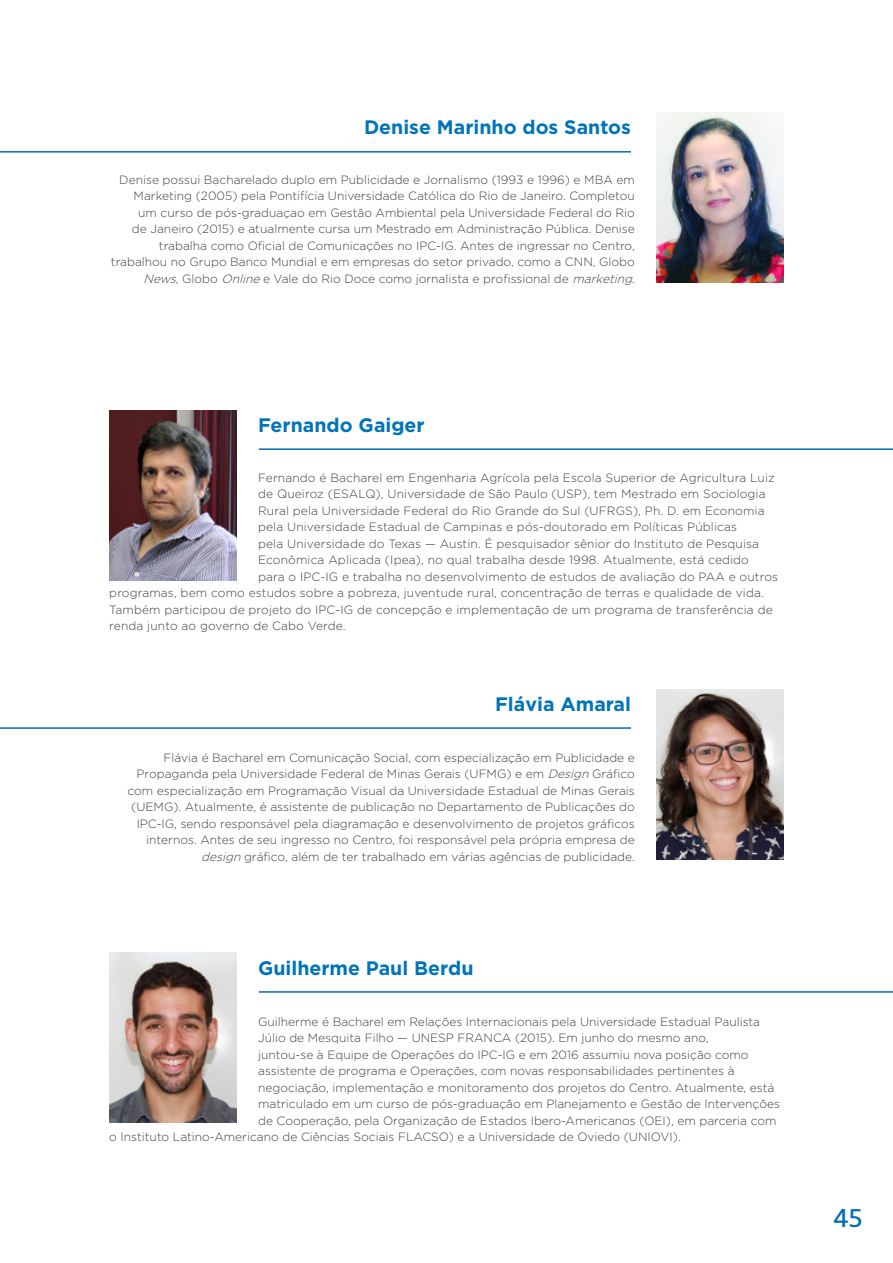
<style>
.page{position:relative;width:893px;height:1263px;background:#fff}
.page>*{position:absolute;margin:0;border:0;box-sizing:border-box;transform-origin:0 0}
.t1{font:25.5px "Bitter";color:#006bb6}
.t2{font:700 19.5px "Gotham";color:#0074bb}
.t3{font:300 12px/16.5px "Gotham";color:#414042;text-align:right}
.s1{font-style:italic}
</style>
<div class="page">
<img style="left:109px;top:410px;width:128px;height:170px">
<img style="left:656px;top:112px;width:128px;height:170px">
<img style="left:109px;top:953px;width:128px;height:170px">
<img style="left:656px;top:689px;width:128px;height:170px">
<hr style="left:259px;top:448px;width:634px;height:2px;background:#006bb6">
<hr style="left:0;top:727px;width:631px;height:2px;background:#006bb6">
<hr style="left:0;top:151px;width:631px;height:2px;background:#006bb6">
<hr style="left:259px;top:991px;width:634px;height:2px;background:#006bb6">
<h2 class="t2" style="left:364px;top:116px;width:268px">Denise Marinho dos Santos</h2>
<p class="t3" style="left:111px;top:171px;width:526px">Denise possui Bacharelado duplo em Publicidade e Jornalismo (1993 e 1996) e MBA em Marketing (2005) pela Pontifícia Universidade Católica do Rio de Janeiro. Completou<br>um curso de pós-graduaçao em Gestão Ambiental pela Universidade Federal do Rio<br>de Janeiro (2015) e atualmente cursa um Mestrado em Administração Pública. Denise trabalha como Oficial de Comunicações no IPC-IG. Antes de ingressar no Centro, trabalhou no Grupo Banco Mundial e em empresas do setor privado, como a CNN, Globo <span class="s1">News</span>, Globo <span class="s1">Online</span> e Vale do Rio Doce como jornalista e profissional de <span class="s1">marketing</span>.</p>
<h2 class="t2" style="left:258px;top:414px;width:168px">Fernando Gaiger</h2>
<p class="t3" style="left:258px;top:469px;width:518px">Fernando é Bacharel em Engenharia Agrícola pela Escola Superior de Agricultura Luiz</p>
<p class="t3" style="left:258px;top:485px;width:509px">de Queiroz (ESALQ), Universidade de São Paulo (USP), tem Mestrado em Sociologia</p>
<p class="t3" style="left:258px;top:502px;width:508px">Rural pela Universidade Federal do Rio Grande do Sul (UFRGS), Ph. D. em Economia</p>
<p class="t3" style="left:258px;top:518px;width:480px">pela Universidade Estadual de Campinas e pós-doutorado em Políticas Públicas</p>
<p class="t3" style="left:258px;top:535px;width:503px">pela Universidade do Texas — Austin. É pesquisador sênior do Instituto de Pesquisa</p>
<p class="t3" style="left:258px;top:551px;width:492px">Econômica Aplicada (Ipea), no qual trabalha desde 1998. Atualmente, está cedido</p>
<p class="t3" style="left:258px;top:568px;width:522px">para o IPC-IG e trabalha no desenvolvimento de estudos de avaliação do PAA e outros</p>
<p class="t3" style="left:109px;top:584px;width:656px">programas, bem como estudos sobre a pobreza, juventude rural, concentração de terras e qualidade de vida.</p>
<p class="t3" style="left:109px;top:601px;width:665px">Também participou de projeto do IPC-IG de concepção e implementação de um programa de transferência de</p>
<p class="t3" style="left:109px;top:617px;width:238px">renda junto ao governo de Cabo Verde.</p>
<h2 class="t2" style="left:495px;top:692px;width:137px">Flávia Amaral</h2>
<p class="t3" style="left:127px;top:749px;width:509px">Flávia é Bacharel em Comunicação Social, com especialização em Publicidade e Propaganda pela Universidade Federal de Minas Gerais (UFMG) e em <span class="s1">Design</span> Gráfico com especialização em Programação Visual da Universidade Estadual de Minas Gerais (UEMG). Atualmente, é assistente de publicação no Departamento de Publicações do IPC-IG, sendo responsável pela diagramação e desenvolvimento de projetos gráficos internos. Antes de seu ingresso no Centro, foi responsável pela própria empresa de <span class="s1">design</span> gráfico, além de ter trabalhado em várias agências de publicidade.</p>
<h2 class="t2" style="left:258px;top:957px;width:217px">Guilherme Paul Berdu</h2>
<p class="t3" style="left:258px;top:1013px;width:504px">Guilherme é Bacharel em Relações Internacionais pela Universidade Estadual Paulista</p>
<p class="t3" style="left:258px;top:1030px;width:452px">Júlio de Mesquita Filho — UNESP FRANCA (2015). Em junho do mesmo ano,</p>
<p class="t3" style="left:258px;top:1046px;width:492px">juntou-se à Equipe de Operações do IPC-IG e em 2016 assumiu nova posição como</p>
<p class="t3" style="left:258px;top:1063px;width:478px">assistente de programa e Operações, com novas responsabilidades pertinentes à</p>
<p class="t3" style="left:258px;top:1079px;width:518px">negociação, implementação e monitoramento dos projetos do Centro. Atualmente, está</p>
<p class="t3" style="left:258px;top:1096px;width:523px">matriculado em um curso de pós-graduação em Planejamento e Gestão de Intervenções</p>
<p class="t3" style="left:258px;top:1112px;width:520px">de Cooperação, pela Organização de Estados Ibero-Americanos (OEI), em parceria com</p>
<p class="t3" style="left:109px;top:1129px;width:573px">o Instituto Latino-Americano de Ciências Sociais FLACSO) e a Universidade de Oviedo (UNIOVI).</p>
<h1 class="t1" style="left:834px;top:1199px;width:31px">45</h1>
</div>
